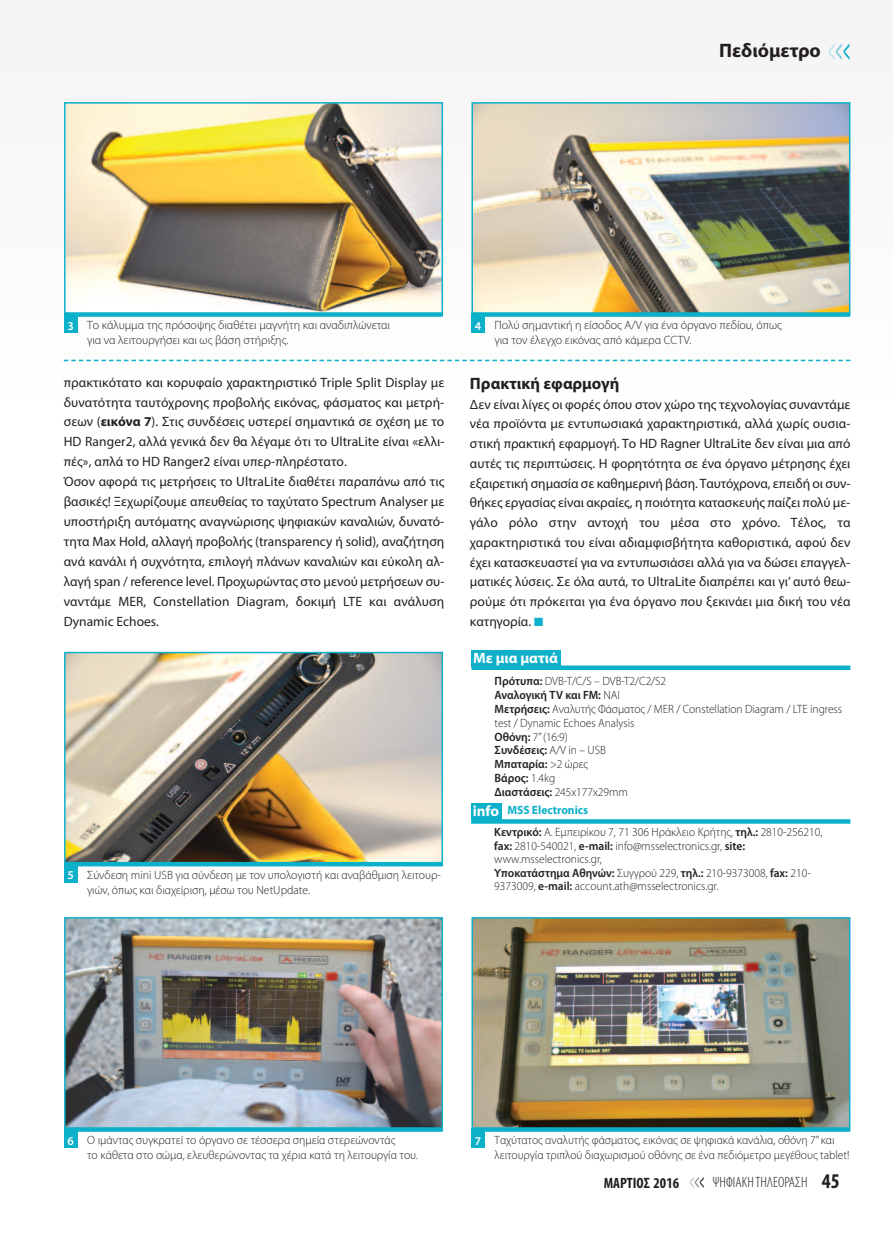
<style>
.page{position:relative;width:893px;height:1234px;background:#fff}
.page>*{position:absolute;margin:0;border:0;box-sizing:border-box;transform-origin:0 0}
.t1{font:700 19.5px "Myriad Pro";color:#231f20}
.t2{font:700 16.5px "Myriad Pro";color:#231f20}
.t3{font:300 condensed 15px "Myriad Pro";color:#231f20}
.t4{font:700 condensed 15px "Myriad Pro";color:#231f20}
.t5{font:700 15px "Myriad Pro";color:#fff}
.t6{font:13.5px/20px "Myriad Pro";letter-spacing:.005em;color:#231f20}
.t7{font:300 12px/15px "Myriad Pro";color:#231f20}
.t8{font:300 12px/13.8px "Myriad Pro";color:#231f20;scale:.96 1}
.t9{font:600 12px "Myriad Pro";color:#fff}
.s1{font-weight:700}
.s2{color:#0cb0c9}
.s3{font-weight:600}
.s4{font-weight:700;font-size:15px;color:#fff}
.s5{font-weight:700;color:#0cb0c9}
.s6{font-weight:700;font-size:21px}
</style>
<div class="page">
<svg style="left:64px;top:359px;width:786px;height:2px"></svg>
<img style="left:67px;top:105px;width:373px;height:207px">
<div style="left:64px;top:102px;width:379px;height:214px;border:2px solid #0cb0c9"></div>
<div style="left:64px;top:313px;width:14px;height:20px;background:#0cb0c9"></div>
<div style="left:64px;top:312px;width:378px;height:5px;background:#0cb0c9"></div>
<img style="left:474px;top:105px;width:373px;height:207px">
<div style="left:471px;top:102px;width:379px;height:214px;border:2px solid #0cb0c9"></div>
<div style="left:471px;top:313px;width:14px;height:20px;background:#0cb0c9"></div>
<div style="left:471px;top:312px;width:379px;height:5px;background:#0cb0c9"></div>
<img style="left:67px;top:919px;width:373px;height:207px">
<div style="left:64px;top:916px;width:379px;height:214px;border:2px solid #0cb0c9"></div>
<div style="left:64px;top:1127px;width:14px;height:20px;background:#0cb0c9"></div>
<svg style="left:64px;top:1126px;width:378px;height:5px;background:#32b0c7"></svg>
<img style="left:67px;top:654px;width:373px;height:207px">
<div style="left:64px;top:651px;width:379px;height:214px;border:2px solid #0cb0c9"></div>
<div style="left:64px;top:862px;width:14px;height:20px;background:#0cb0c9"></div>
<div style="left:64px;top:861px;width:378px;height:5px;background:#0cb0c9"></div>
<img style="left:474px;top:919px;width:373px;height:207px">
<div style="left:471px;top:916px;width:379px;height:214px;border:2px solid #0cb0c9"></div>
<div style="left:471px;top:1127px;width:14px;height:20px;background:#0cb0c9"></div>
<svg style="left:471px;top:1126px;width:379px;height:5px;background:#1892a1"></svg>
<div style="left:471px;top:803px;width:30px;height:17px;background:#0cb0c9"></div>
<svg style="left:471px;top:819px;width:379px;height:4px;background:#18b3cb"></svg>
<div style="left:472px;top:649px;width:89px;height:17px;background:#0cb0c9"></div>
<svg style="left:471px;top:665px;width:379px;height:4px;background:#22b7cd"></svg>
<h1 class="t1" style="left:719px;top:43px;width:103px">Πεδιόμετρο</h1>
<p class="t9" style="left:67px;top:321px;width:8px">3</p>
<p class="t7" style="left:495px;top:318px;width:289px">Πολύ σημαντική η είσοδος A/V για ένα όργανο πεδίου, όπως για τον έλεγχο εικόνας από κάμερα CCTV.</p>
<p class="t7" style="left:87px;top:318px;width:304px">Το κάλυμμα της πρόσοψης διαθέτει μαγνήτη και αναδιπλώνεται για να λειτουργήσει και ως βάση στήριξης.</p>
<p class="t9" style="left:475px;top:321px;width:8px">4</p>
<p class="t6" style="left:64px;top:373px;width:382px">πρακτικότατο και κορυφαίο χαρακτηριστικό Triple Split Display με δυνατότητα ταυτόχρονης προβολής εικόνας, φάσματος και μετρή&shy;σεων (<span class="s1">εικόνα 7</span>). Στις συνδέσεις υστερεί σημαντικά σε σχέση με το HD Ranger2, αλλά γενικά δεν θα λέγαμε ότι το UltraLite είναι «ελλι&shy;πές», απλά το HD Ranger2 είναι υπερ-πληρέστατο.<br>Όσον αφορά τις μετρήσεις το UltraLite διαθέτει παραπάνω από τις βασικές! Ξεχωρίζουμε απευθείας το ταχύτατο Spectrum Analyser με υποστήριξη αυτόματης αναγνώρισης ψηφιακών καναλιών, δυνατό&shy;τητα Max Hold, αλλαγή προβολής (transparency ή solid), αναζήτηση ανά κανάλι ή συχνότητα, επιλογή πλάνων καναλιών και εύκολη αλ&shy;λαγή span / reference level. Προχωρώντας στο μενού μετρήσεων συ&shy;ναντάμε MER, Constellation Diagram, δοκιμή LTE και ανάλυση Dynamic Echoes.</p>
<p class="t2" style="left:470px;top:377px;width:151px">Πρακτική εφαρμογή</p>
<p class="t6" style="left:470px;top:395px;width:382px;text-align:justify">Δεν είναι λίγες οι φορές όπου στον χώρο της τεχνολογίας συναντάμε νέα προϊόντα με εντυπωσιακά χαρακτηριστικά, αλλά χωρίς ουσια&shy;στική πρακτική εφαρμογή. Το HD Ragner UltraLite δεν είναι μια από αυτές τις περιπτώσεις. Η φορητότητα σε ένα όργανο μέτρησης έχει εξαιρετική σημασία σε καθημερινή βάση. Ταυτόχρονα, επειδή οι συν&shy;θήκες εργασίας είναι ακραίες, η ποιότητα κατασκευής παίζει πολύ με&shy;γάλο ρόλο στην αντοχή του μέσα στο χρόνο. Τέλος, τα χαρακτηριστικά του είναι αδιαμφισβήτητα καθοριστικά, αφού δεν έχει κατασκευαστεί για να εντυπωσιάσει αλλά για να δώσει επαγγελ&shy;ματικές λύσεις. Σε όλα αυτά, το UltraLite διαπρέπει και γι’ αυτό θεω&shy;ρούμε ότι πρόκειται για ένα όργανο που ξεκινάει μια δική του νέα κατηγορία. <span class="s2">■</span></p>
<p class="t5" style="left:473px;top:651px;width:86px">Με μια ματιά</p>
<p class="t9" style="left:67px;top:870px;width:8px">5</p>
<p class="t7" style="left:87px;top:867px;width:355px">Σύνδεση mini USB για σύνδεση με τον υπολογιστή και αναβάθμιση λειτουρ&shy;γιών, όπως και διαχείριση, μέσω του NetUpdate.</p>
<p class="t8" style="left:495px;top:675px;width:363px"><span class="s3">Πρότυπα:</span> DVB-T/C/S – DVB-T2/C2/S2<br><span class="s3">Αναλογική TV και FM:</span> NAI<br><span class="s3">Μετρήσεις:</span> Αναλυτής Φάσματος / MER / Constellation Diagram / LTE ingress test / Dynamic Echoes Analysis<br><span class="s3">Οθόνη:</span> 7”(16:9)<br><span class="s3">Συνδέσεις:</span> A/V in – USB<br><span class="s3">Μπαταρία:</span> &gt;2 ώρες<br><span class="s3">Βάρος:</span> 1.4kg<br><span class="s3">Διαστάσεις:</span> 245x177x29mm</p>
<p class="t8" style="left:494px;top:799px;width:343px;line-height:21.9px;text-indent:-22px"><span class="s4">info</span> <span class="s5">MSS Electronics<br></span><span class="s3">Κεντρικό:</span> Α. Εμπειρίκου 7, 71 306 Ηράκλειο Κρήτης, <span class="s3">τηλ.:</span> 2810-256210,</p>
<p class="t8" style="left:494px;top:839px;width:331px"><span class="s3">fax:</span> 2810-540021, <span class="s3">e-mail:</span> info@msselectronics.gr, <span class="s3">site: </span>www.msselectronics.gr,<br><span class="s3">Υποκατάστημα Αθηνών:</span> Συγγρού 229, <span class="s3">τηλ.:</span> 210-9373008, <span class="s3">fax:</span> 210- 9373009, <span class="s3">e-mail:</span> account.ath@msselectronics.gr.</p>
<p class="t9" style="left:67px;top:1135px;width:8px">6</p>
<p class="t7" style="left:87px;top:1133px;width:332px">Ο ιμάντας συγκρατεί το όργανο σε τέσσερα σημεία στερεώνοντάς<br>το κάθετα στο σώμα, ελευθερώνοντας τα χέρια κατά τη λειτουργία του.</p>
<p class="t9" style="left:475px;top:1135px;width:8px">7</p>
<p class="t7" style="left:495px;top:1133px;width:356px">Ταχύτατος αναλυτής φάσματος, εικόνας σε ψηφιακά κανάλια, οθόνη 7” και λειτουργία τριπλού διαχωρισμού οθόνης σε ένα πεδιόμετρο μεγέθους tablet!</p>
<p class="t4" style="left:604px;top:1176px;width:77px">ΜΑΡΤΙΟΣ 2016</p>
<p class="t3" style="left:713px;top:1176px;width:129px">ΨΗΦΙΑΚΗΤΗΛΕΟΡΑΣΗ <span class="s6">45</span></p>
</div>
